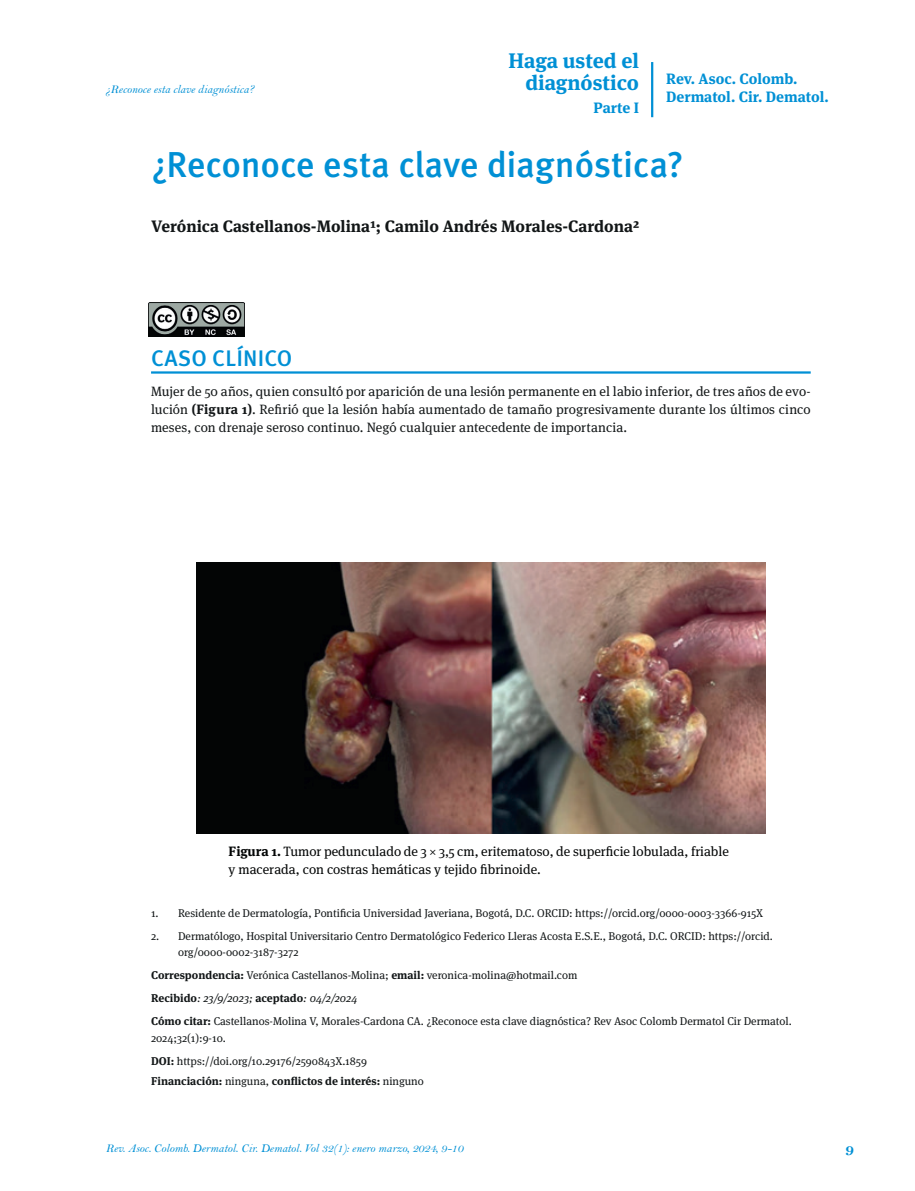
<style>
.page{position:relative;width:915px;height:1191px;background:#fff}
.page>*{position:absolute;margin:0;border:0;box-sizing:border-box;transform-origin:0 0}
.t1{font:500 36px "Meta Pro";letter-spacing:-.01em;color:#0090d5}
.t2{font:500 22.5px "Meta Pro";letter-spacing:.01em;color:#0090d5}
.t3{font:700 21px/22.5px "Meta Serif OT";color:#0090d5;text-align:right}
.t4{font:700 16.5px "Meta Serif OT";color:#121617}
.t5{font:16.5px "Bell MT Bold";color:#0090d5}
.t6{font:700 15px/18px "Meta Serif OT";color:#0090d5}
.t7{font:13.5px/18px "Meta Serif OT";letter-spacing:.005em;color:#121617;text-align:justify}
.t8{font:13.5px/18px "Meta Serif OT";color:#030505}
.t9{font:12px "Bell MT Italic";color:#0090d5}
.t10{font:11.25px/23px "Meta Serif OT";color:#121617}
.t11{font:700 11.25px "Meta Serif OT";color:#121617}
.s1{font-weight:700}
.s2{font-style:italic}
.s3{font-weight:400}
</style>
<div class="page">
<hr style="left:650px;top:62px;width:3px;height:55px;background:#0090d5">
<img style="left:148px;top:303px;width:96px;height:33px">
<hr style="left:151px;top:371px;width:659px;height:2px;background:#0090d5">
<img style="left:196px;top:563px;width:568px;height:270px">
<p class="t9" style="left:106px;top:82px;width:149px">¿Reconoce esta clave diagnóstica?</p>
<h3 class="t3" style="left:508px;top:49px;width:132px">Haga usted el diagnóstico</h3>
<h3 class="t6" style="left:593px;top:99px;width:47px">Parte I</h3>
<h3 class="t6" style="left:666px;top:70px;width:164px">Rev. Asoc. Colomb.<br>Dermatol. Cir. Dematol.</h3>
<h1 class="t1" style="left:151px;top:141px;width:534px">¿Reconoce esta clave diagnóstica?</h1>
<h3 class="t4" style="left:151px;top:216px;width:489px">Verónica Castellanos-Molina1; Camilo Andrés Morales-Cardona2</h3>
<h2 class="t2" style="left:151px;top:344px;width:142px">CASO CLÍNICO</h2>
<p class="t7" style="left:151px;top:382px;width:661px">Mujer de 50 años, quien consultó por aparición de una lesión permanente en el labio inferior, de tres años de evo&shy;lución <span class="s1">(Figura 1)</span>. Refirió que la lesión había aumentado de tamaño progresivamente durante los últimos cinco meses, con drenaje seroso continuo. Negó cualquier antecedente de importancia.</p>
<p class="t8" style="left:228px;top:843px;width:501px"><span class="s1">Figura 1.</span> Tumor pedunculado de 3 × 3,5 cm, eritematoso, de superficie lobulada, friable y macerada, con costras hemáticas y tejido fibrinoide.</p>
<p class="t10" style="left:151px;top:902px;width:613px">1. Residente de Dermatología, Pontificia Universidad Javeriana, Bogotá, D.C. ORCID: https://orcid.org/0000-0003-3366-915X</p>
<p class="t10" style="left:178px;top:928px;width:596px;line-height:16.5px;text-indent:-27px">2. Dermatólogo, Hospital Universitario Centro Dermatológico Federico Lleras Acosta E.S.E., Bogotá, D.C. ORCID: https://orcid. org/0000-0002-3187-3272</p>
<p class="t10" style="left:151px;top:964px;width:642px"><span class="s1">Correspondencia:</span> Verónica Castellanos-Molina; <span class="s1">email:</span> veronica-molina@hotmail.com<br><span class="s1">Recibido</span><span class="s2">: 23/9/2023;</span> <span class="s1">aceptado</span><span class="s2">: 04/2/2024<br></span><span class="s1">Cómo citar:</span> Castellanos-Molina V, Morales-Cardona CA. ¿Reconoce esta clave diagnóstica? Rev Asoc Colomb Dermatol Cir Dermatol.</p>
<p class="t10" style="left:151px;top:1026px;width:217px">2024;32(1):9-10.<br><span class="s1">DOI:</span> https://doi.org/10.29176/2590843X.1859</p>
<p class="t11" style="left:151px;top:1074px;width:274px">Financiación: <span class="s3">ninguna,</span> conflictos de interés: <span class="s3">ninguno</span></p>
<p class="t9" style="left:106px;top:1141px;width:359px">Rev. Asoc. Colomb. Dermatol. Cir. Dematol. Vol 32(1): enero marzo, 2024, 9-10</p>
<h3 class="t5" style="left:845px;top:1140px;width:10px">9</h3>
</div>
